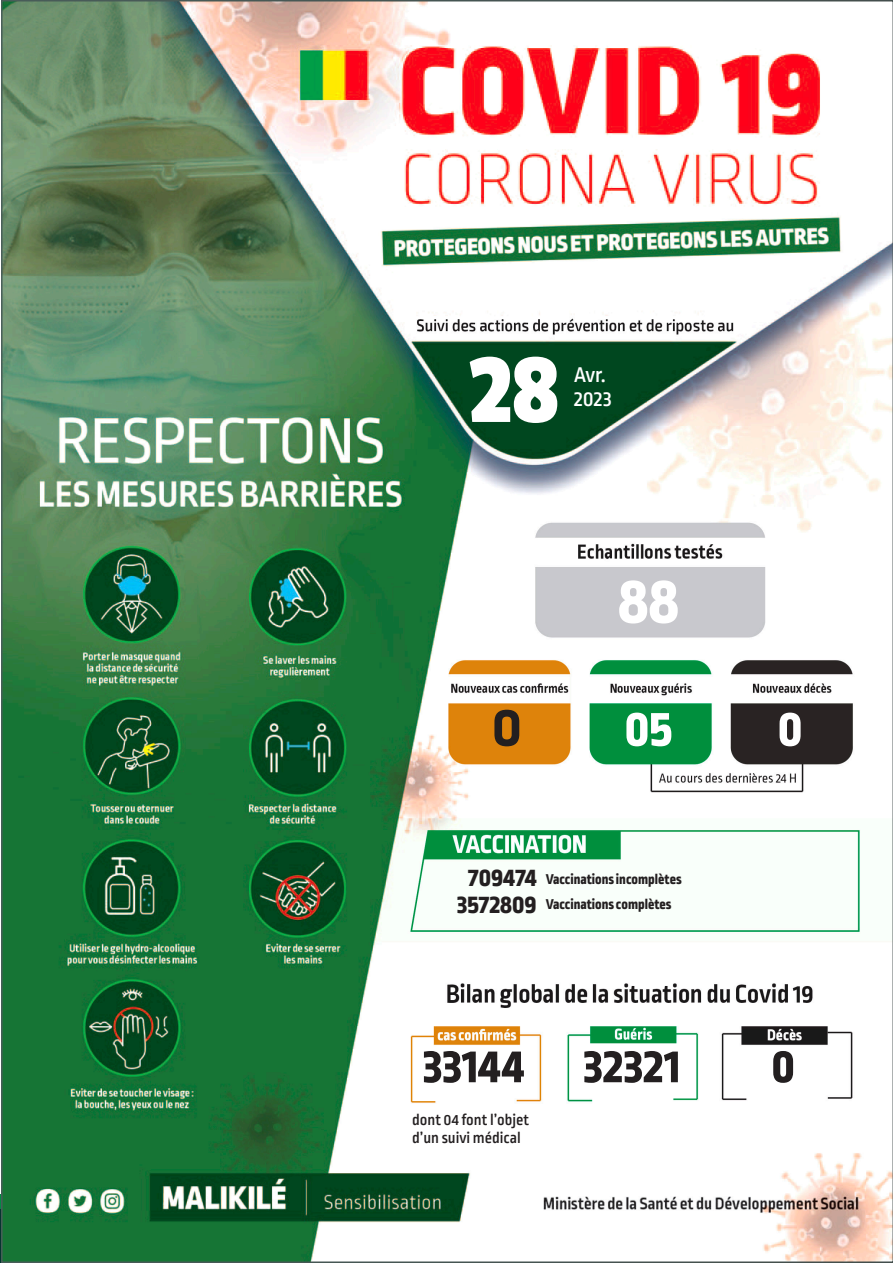
<style>
.page{position:relative;width:893px;height:1263px;background:#fff}
.page>*{position:absolute;margin:0;border:0;box-sizing:border-box;transform-origin:0 0}
.t1{font:103.5px "Passion One";color:#fff}
.t2{font:800 69px "Ropa Sans Pro";color:#fff}
.t3{font:800 54px "Ropa Sans Pro";color:#fff}
.t4{font:800 54px "Ropa Sans Pro";color:#231f20}
.t5{font:800 51px "Ropa Sans Pro";letter-spacing:.01em;color:#231f20}
.t6{font:800 27px "Ropa Sans Pro";color:#231f20}
.t7{font:500 22.5px "Ropa Sans Pro";color:#fff}
.t8{font:500 16.5px "Ropa Sans Pro";color:#231f20}
.t9{font:800 15px "Ropa Sans Pro";color:#231f20}
</style>
<div class="page">
<img style="left:1px;top:0;width:892px;height:1263px">
<p class="t1" style="left:469px;top:335px;width:92px">28</p>
<p class="t7" style="left:574px;top:363px;width:33px">Avr.</p>
<p class="t7" style="left:574px;top:387px;width:39px">2023</p>
<p class="t4" style="left:492px;top:696px;width:31px">O</p>
<p class="t2" style="left:618px;top:560px;width:62px">88</p>
<p class="t3" style="left:625px;top:696px;width:49px">05</p>
<p class="t6" style="left:468px;top:861px;width:70px">709474</p>
<p class="t6" style="left:457px;top:888px;width:81px">3572809</p>
<p class="t9" style="left:546px;top:870px;width:137px">Vaccinations incomplètes</p>
<p class="t9" style="left:546px;top:896px;width:127px">Vaccinations complètes</p>
<p class="t3" style="left:778px;top:696px;width:26px">0</p>
<p class="t5" style="left:423px;top:1036px;width:103px">33144</p>
<p class="t8" style="left:412px;top:1110px;width:118px">dont 04 font l’objet</p>
<p class="t8" style="left:412px;top:1128px;width:110px">d’un suivi médical</p>
<p class="t5" style="left:583px;top:1036px;width:98px">32321</p>
<p class="t5" style="left:771px;top:1036px;width:25px">0</p>
</div>
